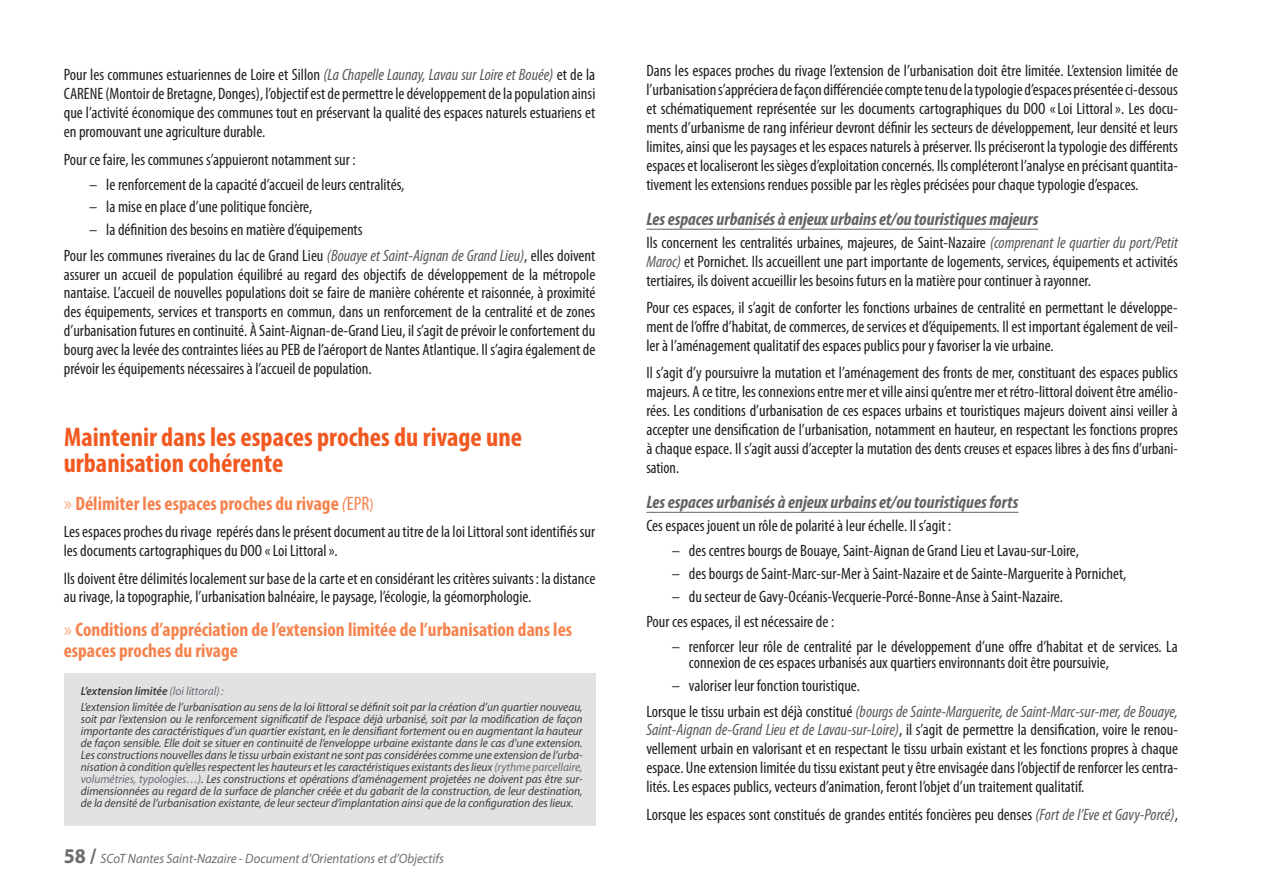
<style>
.page{position:relative;width:1263px;height:893px;background:#fff}
.page>*{position:absolute;margin:0;border:0;box-sizing:border-box;transform-origin:0 0}
.t1{font:700 condensed 27px/25.5px "Myriad Pro";color:#f15921}
.t2{font:700 condensed 19.5px/21px "Myriad Pro";color:#f5834e}
.t3{font:italic 700 condensed 18px "Myriad Pro";color:#636366}
.t4{font:condensed 16.5px/18.9px "Myriad Pro";color:#231f20;text-align:justify}
.t5{font:italic 13.5px "Myriad Pro";color:#6c6d70;scale:.95 1}
.t6{font:italic 12px/12px "Myriad Pro";color:#3e3e3f;scale:.95 1}
.s1{font-style:italic;color:#57585a}
.s2{font-weight:400;font-stretch:normal;color:#f8a87e}
.s3{font-weight:400;font-style:italic}
.s4{font-weight:400}
.s5{font-weight:400;font-size:16.5px}
.s6{font-weight:600}
.s7{color:#6c6d70}
.s8{font-family:"Myriad";font-weight:700;font-style:normal;font-size:21px}
</style>
<div class="page">
<div style="left:64px;top:673px;width:531px;height:153px;background:#e1e2e4"></div>
<hr style="left:646px;top:229px;width:392px;height:1px;background:#636366">
<hr style="left:646px;top:512px;width:372px;height:1px;background:#636366">
<p class="t4" style="left:64px;top:65px;width:533px">Pour les communes estuariennes de Loire et Sillon <span class="s1">(La Chapelle Launay, Lavau sur Loire et Bouée)</span> et de la CARENE (Montoir de Bretagne, Donges), l’objectif est de permettre le développement de la population ainsi que l’activité économique des communes tout en préservant la qualité des espaces naturels estuariens et en promouvant une agriculture durable.</p>
<p class="t4" style="left:64px;top:149px;width:293px">Pour ce faire, les communes s’appuieront notamment sur :</p>
<p class="t4" style="left:89px;top:174px;width:317px">– le renforcement de la capacité d’accueil de leurs centralités,</p>
<p class="t4" style="left:89px;top:197px;width:224px">– la mise en place d’une politique foncière,</p>
<p class="t4" style="left:64px;top:217px;width:533px;line-height:25.3px;text-indent:26px">– la définition des besoins en matière d’équipements<br>Pour les communes riveraines du lac de Grand Lieu <span class="s1">(Bouaye et Saint-Aignan de Grand Lieu)</span>, elles doivent</p>
<p class="t4" style="left:64px;top:264px;width:533px">assurer un accueil de population équilibré au regard des objectifs de développement de la métropole nantaise. L’accueil de nouvelles populations doit se faire de manière cohérente et raisonnée, à proximité des équipements, services et transports en commun, dans un renforcement de la centralité et de zones d’urbanisation futures en continuité. À Saint-Aignan-de-Grand Lieu, il s’agit de prévoir le confortement du bourg avec la levée des contraintes liées au PEB de l’aéroport de Nantes Atlantique. Il s’agira également de prévoir les équipements nécessaires à l’accueil de population.</p>
<h1 class="t1" style="left:64px;top:424px;width:460px">Maintenir dans les espaces proches du rivage une urbanisation cohérente</h1>
<p class="t2" style="left:64px;top:492px;width:311px"><span class="s2">»</span> Délimiter les espaces proches du rivage <span class="s3">(</span><span class="s4">EPR</span><span class="s5">)</span></p>
<p class="t4" style="left:64px;top:522px;width:533px">Les espaces proches du rivage repérés dans le présent document au titre de la loi Littoral sont identifiés sur les documents cartographiques du DOO «Loi Littoral».</p>
<p class="t4" style="left:64px;top:568px;width:533px">Ils doivent être délimités localement sur base de la carte et en considérant les critères suivants: la distance au rivage, la topographie, l’urbanisation balnéaire, le paysage, l’écologie, la géomorphologie.</p>
<p class="t2" style="left:64px;top:619px;width:510px"><span class="s2">»</span> Conditions d’appréciation de l’extension limitée de l’urbanisation dans les espaces proches du rivage</p>
<p class="t6" style="left:81px;top:682px;width:530px;line-height:16.2px"><span class="s6">L’extension limitée</span> <span class="s7">(loi littoral):<br></span>L’extension limitée de l’urbanisation au sens de la loi littoral se définit soit par la création d’un quartier nouveau,</p>
<p class="t6" style="left:81px;top:713px;width:530px;text-align:justify">soit par l’extension ou le renforcement significatif de l’espace déjà urbanisé, soit par la modification de façon importante des caractéristiques d’un quartier existant, en le densifiant fortement ou en augmentant la hauteur de façon sensible. Elle doit se situer en continuité de l’enveloppe urbaine existante dans le cas d’une extension.<br>Les constructions nouvelles dans le tissu urbain existant ne sont pas considérées comme une extension de l’urba&shy;nisation à condition qu’elles respectent les hauteurs et les caractéristiques existants des lieux <span class="s7">(rythme parcellaire, volumétries, typologies…)</span>. Les constructions et opérations d’aménagement projetées ne doivent pas être sur&shy;dimensionnées au regard de la surface de plancher créée et du gabarit de la construction, de leur destination, de la densité de l’urbanisation existante, de leur secteur d’implantation ainsi que de la configuration des lieux.</p>
<p class="t5" style="left:64px;top:850px;width:401px"><span class="s8">58 /</span> SCoT Nantes Saint-Nazaire - Document d’Orientations et d’Objectifs</p>
<p class="t4" style="left:646px;top:61px;width:533px">Dans les espaces proches du rivage l’extension de l’urbanisation doit être limitée. L’extension limitée de l’urbanisation s’appréciera de façon différenciée compte tenu de la typologie d’espaces présentée ci-dessous et schématiquement représentée sur les documents cartographiques du DOO «Loi Littoral». Les docu&shy;ments d’urbanisme de rang inférieur devront définir les secteurs de développement, leur densité et leurs limites, ainsi que les paysages et les espaces naturels à préserver. Ils préciseront la typologie des différents espaces et localiseront les sièges d’exploitation concernés. Ils compléteront l’analyse en précisant quantita&shy;tivement les extensions rendues possible par les règles précisées pour chaque typologie d’espaces.</p>
<p class="t3" style="left:646px;top:207px;width:393px">Les espaces urbanisés à enjeux urbains et/ou touristiques majeurs</p>
<p class="t4" style="left:646px;top:233px;width:533px">Ils concernent les centralités urbaines, majeures, de Saint-Nazaire <span class="s1">(comprenant le quartier du port/Petit Maroc)</span> et Pornichet. Ils accueillent une part importante de logements, services, équipements et activités tertiaires, ils doivent accueillir les besoins futurs en la matière pour continuer à rayonner.</p>
<p class="t4" style="left:646px;top:298px;width:533px">Pour ces espaces, il s’agit de conforter les fonctions urbaines de centralité en permettant le développe&shy;ment de l’offre d’habitat, de commerces, de services et d’équipements. Il est important également de veil&shy;ler à l’aménagement qualitatif des espaces publics pour y favoriser la vie urbaine.</p>
<p class="t4" style="left:646px;top:363px;width:533px">Il s’agit d’y poursuivre la mutation et l’aménagement des fronts de mer, constituant des espaces publics majeurs. A ce titre, les connexions entre mer et ville ainsi qu’entre mer et rétro-littoral doivent être amélio&shy;rées. Les conditions d’urbanisation de ces espaces urbains et touristiques majeurs doivent ainsi veiller à accepter une densification de l’urbanisation, notamment en hauteur, en respectant les fonctions propres à chaque espace. Il s’agit aussi d’accepter la mutation des dents creuses et espaces libres à des fins d’urbani&shy;sation.</p>
<p class="t3" style="left:646px;top:490px;width:373px">Les espaces urbanisés à enjeux urbains et/ou touristiques forts</p>
<p class="t4" style="left:646px;top:516px;width:307px">Ces espaces jouent un rôle de polarité à leur échelle. Il s’agit :</p>
<p class="t4" style="left:672px;top:541px;width:409px">– des centres bourgs de Bouaye, Saint-Aignan de Grand Lieu et Lavau-sur-Loire,</p>
<p class="t4" style="left:672px;top:564px;width:456px">– des bourgs de Saint-Marc-sur-Mer à Saint-Nazaire et de Sainte-Marguerite à Pornichet,</p>
<p class="t4" style="left:646px;top:583px;width:418px;line-height:25.3px;text-indent:26px">– du secteur de Gavy-Océanis-Vecquerie-Porcé-Bonne-Anse à Saint-Nazaire.<br>Pour ces espaces, il est nécessaire de :</p>
<p class="t4" style="left:689px;top:638px;width:490px;line-height:16.5px;text-indent:-17px">– renforcer leur rôle de centralité par le développement d’une offre d’habitat et de services. La connexion de ces espaces urbanisés aux quartiers environnants doit être poursuivie,</p>
<p class="t4" style="left:646px;top:673px;width:533px;line-height:25.3px;text-indent:26px">– valoriser leur fonction touristique.<br>Lorsque le tissu urbain est déjà constitué <span class="s1">(bourgs de Sainte-Marguerite, de Saint-Marc-sur-mer, de Bouaye,</span></p>
<p class="t4" style="left:646px;top:720px;width:533px"><span class="s1">Saint-Aignan de-Grand Lieu et de Lavau-sur-Loire)</span>, il s’agit de permettre la densification, voire le renou&shy;vellement urbain en valorisant et en respectant le tissu urbain existant et les fonctions propres à chaque espace. Une extension limitée du tissu existant peut y être envisagée dans l’objectif de renforcer les centra&shy;lités. Les espaces publics, vecteurs d’animation, feront l’objet d’un traitement qualitatif.</p>
<p class="t4" style="left:646px;top:804px;width:533px">Lorsque les espaces sont constitués de grandes entités foncières peu denses <span class="s1">(Fort de l’Eve et Gavy-Porcé)</span>,</p>
</div>
